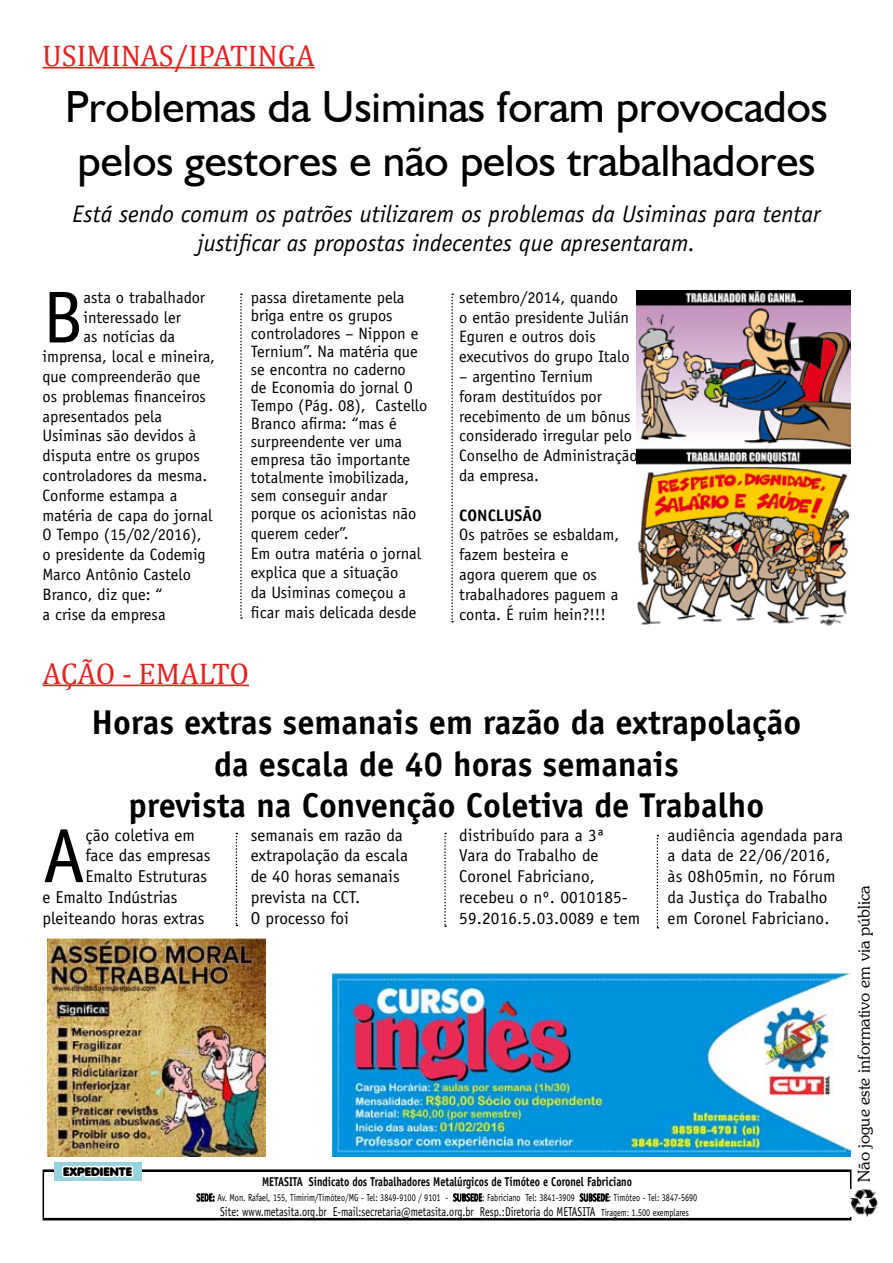
<style>
.page{position:relative;width:893px;height:1263px;background:#fff}
.page>*{position:absolute;margin:0;border:0;box-sizing:border-box;transform-origin:0 0}
.t1{font:77.1px "Officina Sans";color:#000}
.t2{font:73.8px "Officina Sans";color:#000}
.t3{font:45px/54px "Humanist 521 BT";color:#000}
.t4{font:700 34.5px/41.4px "Officina Sans";color:#000;text-align:center}
.t5{font:30px "Cambria Math";color:#e32322}
.t6{font:italic 24px/28.8px "Officina Sans";color:#000;text-align:center}
.t7{font:17.25px/20.7px "Officina Sans";color:#000}
.t8{font:16.5px/19.8px "Officina Sans";color:#000}
.t9{font:300 16.5px "Souvenir IT Cby BT";color:#000}
.t10{font:700 16.5px "Officina Sans";color:#000}
.t11{font:12.9px "Officina Sans";color:#000;scale:.79 1}
.t12{font:700 12.9px "Officina Sans";color:#000;scale:.79 1}
.t13{font:12px "Debussy";color:#000}
.t14{font:10.35px "Officina Sans";color:#000;scale:.79 1}
.s1{font-size:10.35px}
</style>
<div class="page">
<svg style="left:196px;top:1193px;width:19px;height:9px"></svg>
<svg style="left:453px;top:1193px;width:29px;height:9px"></svg>
<svg style="left:580px;top:1193px;width:29px;height:9px"></svg>
<div style="left:42px;top:1170px;width:810px;height:50px;border:2px solid #000"></div>
<div style="left:54px;top:1161px;width:87px;height:19px;background:#96d3de"></div>
<svg style="left:59px;top:1161px;width:76px;height:17px"></svg>
<hr style="left:43px;top:67px;width:272px;height:2px;background:#e32322">
<img style="left:850px;top:1190px;width:27px;height:26px">
<img style="left:636px;top:290px;width:214px;height:336px">
<img style="left:332px;top:974px;width:518px;height:182px">
<hr style="left:43px;top:684px;width:206px;height:2px;background:#e32322">
<img style="left:48px;top:938px;width:218px;height:218px">
<svg style="left:240px;top:293px;width:2px;height:326px"></svg>
<svg style="left:451px;top:293px;width:2px;height:329px"></svg>
<svg style="left:236px;top:833px;width:1px;height:93px"></svg>
<svg style="left:444px;top:833px;width:2px;height:94px"></svg>
<svg style="left:657px;top:835px;width:1px;height:93px"></svg>
<h3 class="t5" style="left:43px;top:38px;width:274px">USIMINAS/IPATINGA</h3>
<h3 class="t3" style="left:65px;top:79px;width:764px">Problemas da Usiminas foram provocados pelos gestores e não pelos trabalhadores</h3>
<h3 class="t6" style="left:73px;top:200px;width:749px">Está sendo comum os patrões utilizarem os problemas da Usiminas para tentar justificar as propostas indecentes que apresentaram.</h3>
<h2 class="t2" style="left:43px;top:274px;width:42px">B</h2>
<p class="t8" style="left:84px;top:287px;width:123px">asta o trabalhador</p>
<p class="t8" style="left:251px;top:288px;width:178px;line-height:18px">passa diretamente pela briga entre os grupos controladores – Nippon e<br>Ternium”. Na matéria que se encontra no caderno<br>de Economia do jornal O<br>Tempo (Pág. 08), Castello<br>Branco afirma: “mas é surpreendente ver uma empresa tão importante totalmente imobilizada, sem conseguir andar porque os acionistas não</p>
<p class="t8" style="left:251px;top:523px;width:172px">querem ceder”.<br>Em outra matéria o jornal explica que a situação<br>da Usiminas começou a ficar mais delicada desde</p>
<p class="t8" style="left:459px;top:287px;width:172px">setembro/2014, quando o então presidente Julián<br>Eguren e outros dois executivos do grupo Italo</p>
<p class="t8" style="left:459px;top:367px;width:180px">– argentino Ternium<br>foram destituídos por recebimento de um bônus considerado irregular pelo<br>Conselho de Administração da empresa.</p>
<p class="t10" style="left:459px;top:505px;width:84px">CONCLUSÃO</p>
<p class="t8" style="left:459px;top:525px;width:162px">Os patrões se esbaldam, fazem besteira e<br>agora querem que os trabalhadores paguem a conta. É ruim hein?!!!</p>
<p class="t8" style="left:84px;top:307px;width:99px">interessado ler</p>
<p class="t8" style="left:84px;top:327px;width:93px">as notícias da</p>
<p class="t8" style="left:43px;top:347px;width:174px">imprensa, local e mineira,</p>
<p class="t8" style="left:43px;top:367px;width:159px">que compreenderão que</p>
<p class="t8" style="left:43px;top:386px;width:165px">os problemas financeiros</p>
<p class="t8" style="left:43px;top:406px;width:121px">apresentados pela</p>
<p class="t8" style="left:43px;top:426px;width:155px">Usiminas são devidos à</p>
<p class="t8" style="left:43px;top:446px;width:159px">disputa entre os grupos</p>
<p class="t8" style="left:43px;top:466px;width:166px">controladores da mesma.</p>
<p class="t8" style="left:43px;top:485px;width:136px">Conforme estampa a</p>
<p class="t8" style="left:43px;top:505px;width:171px">matéria de capa do jornal</p>
<p class="t8" style="left:43px;top:525px;width:161px">O Tempo (15/02/2016),</p>
<p class="t8" style="left:43px;top:545px;width:165px">o presidente da Codemig</p>
<p class="t8" style="left:43px;top:565px;width:150px">Marco Antônio Castelo</p>
<p class="t8" style="left:43px;top:584px;width:121px">Branco, diz que: “</p>
<p class="t8" style="left:43px;top:604px;width:125px">a crise da empresa</p>
<h3 class="t5" style="left:43px;top:656px;width:208px">AÇÃO - EMALTO</h3>
<h3 class="t4" style="left:92px;top:701px;width:711px">Horas extras semanais em razão da extrapolação da escala de 40 horas semanais<br>prevista na Convenção Coletiva de Trabalho</h3>
<p class="t7" style="left:251px;top:824px;width:159px">semanais em razão da extrapolação da escala de 40 horas semanais prevista na CCT.<br>O processo foi</p>
<p class="t7" style="left:459px;top:824px;width:183px">distribuído para a 3ª<br>Vara do Trabalho de<br>Coronel Fabriciano, recebeu o nº. 0010185-<br>59.2016.5.03.0089 e tem</p>
<p class="t7" style="left:668px;top:824px;width:177px">audiência agendada para a data de 22/06/2016, às 08h05min, no Fórum da Justiça do Trabalho em Coronel Fabriciano.</p>
<h1 class="t1" style="left:43px;top:811px;width:44px">A</h1>
<p class="t7" style="left:85px;top:824px;width:111px">ção coletiva em</p>
<p class="t7" style="left:85px;top:845px;width:127px">face das empresas</p>
<p class="t7" style="left:85px;top:866px;width:123px">Emalto Estruturas</p>
<p class="t7" style="left:43px;top:887px;width:137px">e Emalto Indústrias</p>
<p class="t7" style="left:43px;top:907px;width:164px">pleiteando horas extras</p>
<p class="t13" style="left:63px;top:1165px;width:71px">EXPEDIENTE</p>
<p class="t12" style="left:262px;top:1173px;width:470px">METASITA Sindicato dos Trabalhadores Metalúrgicos de Timóteo e Coronel Fabriciano</p>
<p class="t14" style="left:197px;top:1191px;width:635px">SEDE: Av. Mon. Rafael, 155, Timirim/Timóteo/MG - Tel: 3849-9100 / 9101 - SUBSEDE: Fabriciano Tel: 3841-3909 SUBSEDE: Timóteo - Tel: 3847-5690</p>
<p class="t11" style="left:220px;top:1204px;width:595px">Site: www.metasita.org.br E-mail:secretaria@metasita.org.br Resp.:Diretoria do METASITA <span class="s1">Tiragem: 1.500 exemplares</span></p>
<p class="t9" style="left:854px;top:1182px;width:298px;rotate:-90deg">Não jogue este informativo em via pública</p>
</div>
